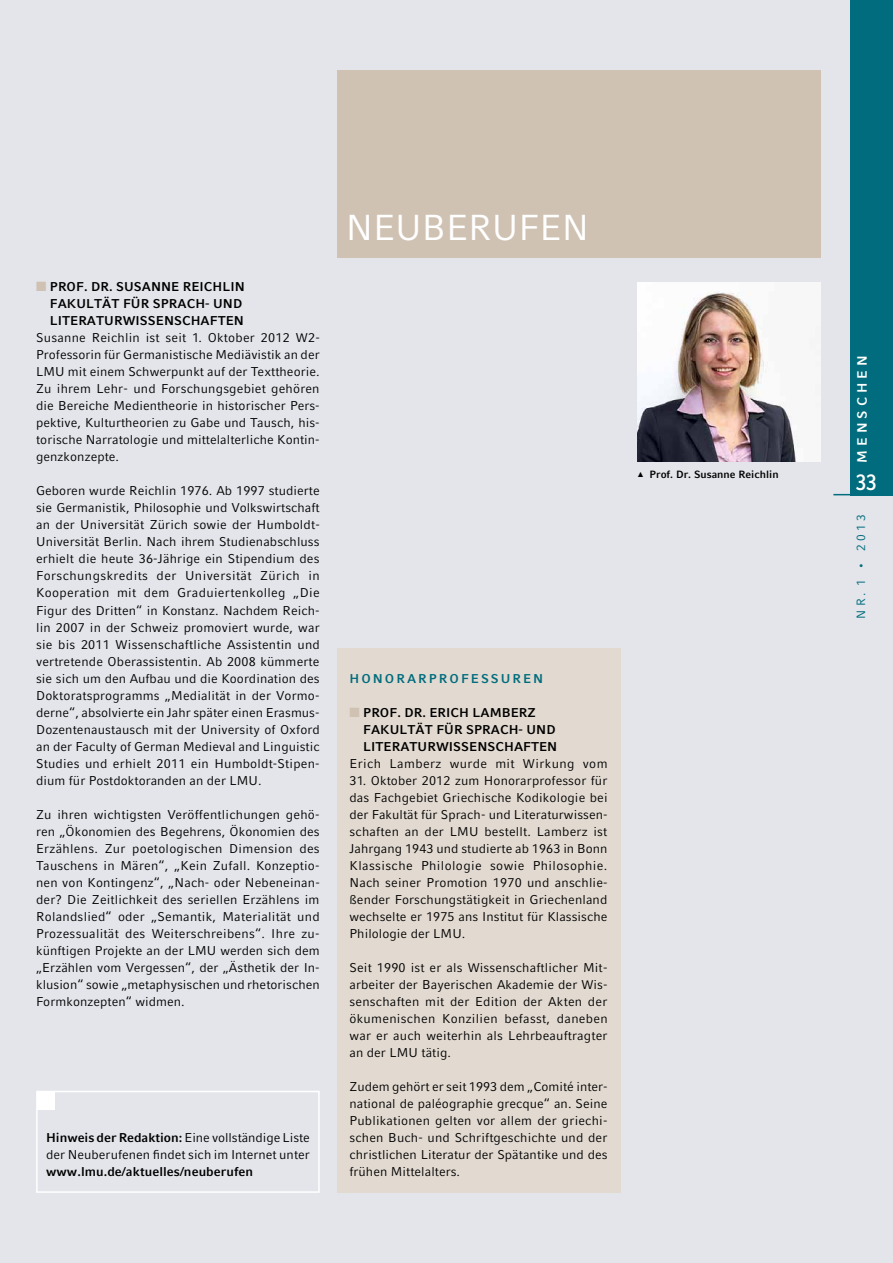
<style>
.page{position:relative;width:893px;height:1263px;background:#e3e5ea}
.page>*{position:absolute;margin:0;border:0;box-sizing:border-box;transform-origin:0 0}
.t1{font:36px "LMU Compatil Fact";color:#fff}
.t2{font:700 22.5px "LMU Compatil Fact";color:#fff;scale:.8 1}
.t3{font:700 13.5px "LMU Compatil Fact";color:#fff}
.t4{font:12.75px/17px "LMU Compatil Fact";letter-spacing:.005em;color:#000;text-align:justify}
.t5{font:700 12.75px/17px "LMU Compatil Fact";letter-spacing:.005em;color:#000}
.t6{font:12.75px "LMU Compatil Fact";letter-spacing:.03em;color:#000}
.t7{font:700 12.75px "LMU Compatil Fact";letter-spacing:.16em;color:#006c7d}
.t8{font:12px "LMU Compatil Fact";letter-spacing:.3em;color:#006c7d}
.t9{font:700 10.5px "LMU Compatil Fact";color:#000}
.s1{color:#d0c2b3}
.s2{font-weight:700}
</style>
<div class="page">
<div style="left:337px;top:648px;width:283px;height:545px;background:#e2dad1"></div>
<img style="left:637px;top:282px;width:184px;height:179px">
<div style="left:38px;top:1092px;width:17px;height:17px;background:#fff"></div>
<div style="left:36px;top:1091px;width:284px;height:102px;border:2px solid #fff"></div>
<div style="left:850px;top:0;width:43px;height:495px;background:#006c7d"></div>
<hr style="left:833px;top:494px;width:60px;height:1px;background:#006c7d">
<div style="left:337px;top:70px;width:484px;height:187px;background:#d0c2b3"></div>
<p class="t5" style="left:50px;top:278px;width:197px;text-indent:-14px"><span class="s1">■</span> PROF. DR. SUSANNE REICH LIN<br>FAKULTÄT FÜR SPRACH- UND<br>LITERATURWISSE</p>
<p class="t5" style="left:164px;top:312px;width:82px">NSCHAFTEN</p>
<p class="t4" style="left:36px;top:329px;width:285px">Susanne Reichlin ist seit 1. Oktober 2012 W2- Professorin für Germanistische Mediävistik an der LMU mit einem Schwerpunkt auf der Texttheorie.<br>Zu ihrem Lehr- und Forschungsgebiet gehören die Bereiche Medientheorie in historischer Pers&shy;pektive, Kulturtheorien zu Gabe und Tausch, his&shy;torische Narratologie und mittelalterliche Kontin&shy;genzkonzepte.</p>
<p class="t4" style="left:36px;top:482px;width:285px;text-align:left">Geboren wurde Reichlin 1976. Ab 1997 studierte sie Germanistik, Philosophie und Volkswirtschaft an der Universität Zürich sowie der Humboldt-Universität Berlin. Nach ihrem Studienabschluss erhielt die heute 36-Jährige ein Stipendium des Forschungskredits der Universität Zürich in Kooperation mit dem Graduiertenkolleg „Die Figur des Dritten“ in Konstanz. Nachdem Reich&shy;lin 2007 in der Schweiz promoviert wurde, war sie bis 2011 Wissenschaftliche Assistentin und vertretende Oberassistentin. Ab 2008 kümmerte sie sich um den Aufbau und die Koordination des Doktoratsprogramms „Medialität in der Vormo&shy;derne“, absolvierte ein Jahr später einen Erasmus-Dozentenaustausch mit der University of Oxford an der Faculty of German Medieval and Linguistic Studies und erhielt 2011 ein Humboldt-Stipen&shy;dium für Postdoktoranden an der LMU.</p>
<p class="t4" style="left:36px;top:806px;width:285px">Zu ihren wichtigsten Veröffentlichungen gehö&shy;ren „Ökonomien des Begehrens, Ökonomien des Erzählens. Zur poetologischen Dimension des Tauschens in Mären“, „Kein Zufall. Konzeptio&shy;nen von Kontingenz“, „Nach- oder Nebeneinan&shy;der? Die Zeitlichkeit des seriellen Erzählens im Rolandslied“ oder „Semantik, Materialität und Prozessualität des Weiterschreibens“. Ihre zu&shy;künftigen Projekte an der LMU werden sich dem „Erzählen vom Vergessen“, der „Ästhetik der In&shy;klusion“ sowie „metaphysischen und rhetorischen Formkonzepten“ widmen.</p>
<p class="t4" style="left:46px;top:1129px;width:265px"><span class="s2">HINWEIS DER REDAKTION:</span> Eine vollständige Liste der Neuberufenen findet sich im Internet unter</p>
<p class="t5" style="left:46px;top:1163px;width:208px">WWW.LMU.DE/AKTUELLES/NEUBERUFEN</p>
<h1 class="t1" style="left:346px;top:207px;width:52px">Neuberufen</h1>
<p class="t7" style="left:349px;top:671px;width:132px">HONORARPROFESS</p>
<p class="t7" style="left:501px;top:671px;width:44px">URE N</p>
<p class="t5" style="left:363px;top:703px;width:194px;text-indent:-14px"><span class="s1">■</span> PROF. DR. ERICH LAMBERZ<br>FAKULTÄT FÜR SPRACH- UND<br>LITERATURWISSE</p>
<p class="t5" style="left:477px;top:737px;width:82px">NSCHAFTEN</p>
<p class="t6" style="left:349px;top:756px;width:260px">Erich Lamberz wurde mit Wirkung vom</p>
<p class="t4" style="left:349px;top:772px;width:260px">31. Oktober 2012 zum Honorarprofessor für das Fachgebiet Griechische Kodikologie bei der Fakultät für Sprach- und Literaturwissen&shy;schaften an der LMU bestellt. Lamberz ist Jahrgang 1943 und studierte ab 1963 in Bonn Klassische Philologie sowie Philosophie.<br>Nach seiner Promotion 1970 und anschlie&shy;ßender Forschungstätigkeit in Griechenland wechselte er 1975 ans Institut für Klassische Philologie der LMU.</p>
<p class="t4" style="left:349px;top:959px;width:260px">Seit 1990 ist er als Wissenschaftlicher Mit&shy;arbeiter der Bayerischen Akademie der Wis&shy;senschaften mit der Edition der Akten der ökumenischen Konzilien befasst, daneben war er auch weiterhin als Lehrbeauftragter an der LMU tätig.</p>
<p class="t4" style="left:349px;top:1078px;width:260px">Zudem gehört er seit 1993 dem „Comité inter&shy;national de paléographie grecque“ an. Seine Publikationen gelten vor allem der griechi&shy;schen Buch- und Schriftgeschichte und der christlichen Literatur der Spätantike und des frühen Mittelalters.</p>
<p class="t9" style="left:644px;top:469px;width:136px">PROF. DR. SUSANNE REICHLIN</p>
<p class="t3" style="left:854px;top:463px;width:109px;rotate:-90deg">MENSCHEN</p>
<h2 class="t2" style="left:856px;top:469px;width:27px">33</h2>
<p class="t8" style="left:854px;top:619px;width:107px;rotate:-90deg">NR. 1 • 2013</p>
</div>
